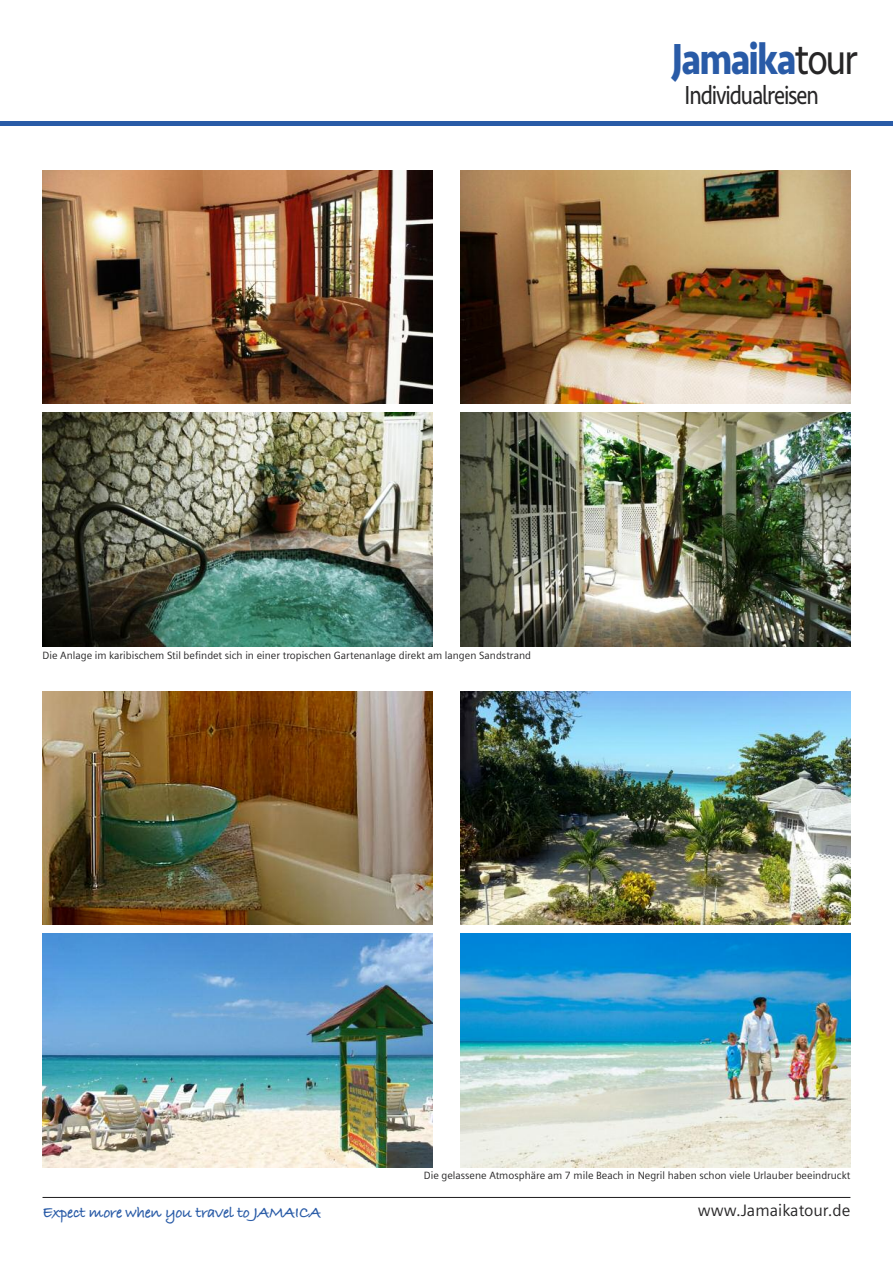
<style>
.page{position:relative;width:893px;height:1263px;background:#fff}
.page>*{position:absolute;margin:0;border:0;box-sizing:border-box;transform-origin:0 0}
.t1{font:700 45px "Seravek";letter-spacing:-.05em;color:#295ba7;scale:.83 1}
.t2{font:27px "Seravek";letter-spacing:-.05em;color:#272627;scale:.83 1}
.t3{font:700 16.5px "Bradley Hand ITCTT";letter-spacing:-.025em;color:#295ba7}
.t4{font:16.5px "Siemens Sans";color:#272627}
.t5{font:10.5px "Siemens Sans";color:#272627}
.s1{font-weight:400;color:#272627}
</style>
<div class="page">
<hr style="left:43px;top:1197px;width:807px;height:1px;background:#272627">
<img style="left:43px;top:170px;width:389px;height:234px">
<img style="left:461px;top:170px;width:389px;height:234px">
<img style="left:43px;top:413px;width:389px;height:233px">
<img style="left:461px;top:413px;width:389px;height:233px">
<img style="left:43px;top:691px;width:389px;height:234px">
<img style="left:461px;top:691px;width:389px;height:234px">
<img style="left:43px;top:933px;width:389px;height:234px">
<img style="left:461px;top:933px;width:389px;height:234px">
<hr style="left:0;top:121px;width:893px;height:4px;background:#295ba7">
<h1 class="t1" style="left:672px;top:23px;width:226px">Jamaika<span class="s1">tour</span></h1>
<h2 class="t2" style="left:685px;top:74px;width:163px">Individualreisen</h2>
<p class="t5" style="left:43px;top:649px;width:490px">Die Anlage im karibischem Stil befindet sich in einer tropischen Gartenanlage direkt am langen Sandstrand</p>
<p class="t5" style="left:424px;top:1169px;width:428px">Die gelassene Atmosphäre am 7 mile Beach in Negril haben schon viele Urlauber beeindruckt</p>
<h3 class="t3" style="left:43px;top:1200px;width:280px">Expect more when you travel to JAMAICA</h3>
<h3 class="t4" style="left:698px;top:1200px;width:154px">www.Jamaikatour.de</h3>
</div>
